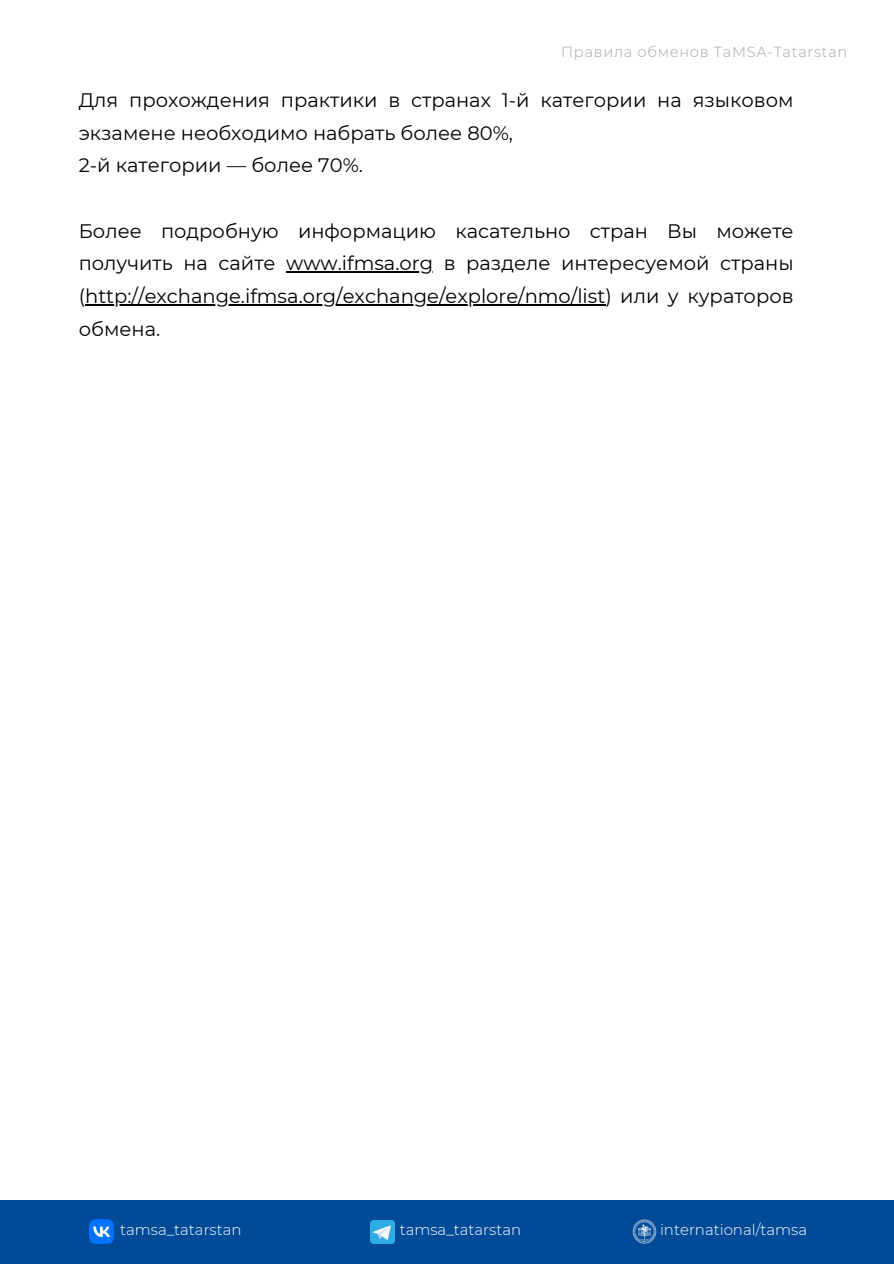
<style>
.page{position:relative;width:894px;height:1264px;background:#fff}
.page>*{position:absolute;margin:0;border:0;box-sizing:border-box;transform-origin:0 0}
.t1{font:19.5px/32.7px "Montserrat";color:#000}
.t2{font:300 15px "Montserrat";color:#fff}
.t3{font:300 14.55px "Montserrat";letter-spacing:.05em;color:#a6a6a6}
</style>
<div class="page">
<hr style="left:286px;top:271px;width:147px;height:1px;background:#000">
<hr style="left:85px;top:304px;width:520px;height:1px;background:#000">
<div style="left:0;top:1199px;width:893px;height:64px;background:#004a98"></div>
<img style="left:89px;top:1219px;width:24px;height:24px">
<img style="left:370px;top:1220px;width:24px;height:23px">
<img style="left:632px;top:1219px;width:25px;height:24px">
<p class="t3" style="left:561px;top:43px;width:287px">Правила обменов TaMSA-Tatarstan</p>
<p class="t1" style="left:79px;top:84px;width:716px">Для прохождения практики в странах 1-й категории на языковом экзамене необходимо набрать более 80%,<br>2-й категории — более 70%.</p>
<h1 class="t1" style="left:79px;top:214px;width:716px">Более подробную информацию касательно стран Вы можете получить на сайте</h1>
<h1 class="t1" style="left:79px;top:247px;width:716px;text-align:right">www.ifmsa.org в разделе интересуемой страны (http://exchange.ifmsa.org/exchange/explore/nmo/list) или у кураторов</h1>
<p class="t1" style="left:79px;top:312px;width:83px">обмена.</p>
<p class="t2" style="left:120px;top:1220px;width:123px">tamsa_tatarstan</p>
<p class="t2" style="left:399px;top:1220px;width:123px">tamsa_tatarstan</p>
<p class="t2" style="left:660px;top:1220px;width:148px">international/tamsa</p>
</div>
